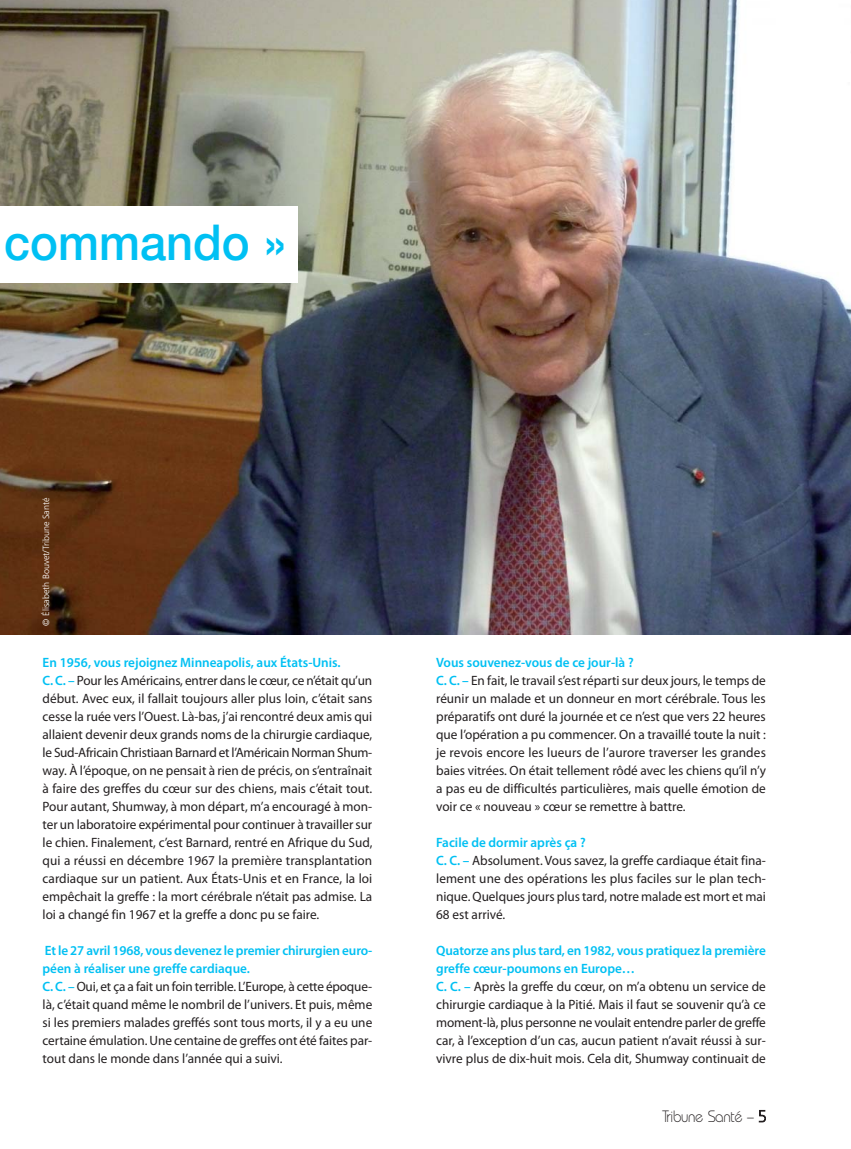
<style>
.page{position:relative;width:851px;height:1149px;background:#fff}
.page>*{position:absolute;margin:0;border:0;box-sizing:border-box;transform-origin:0 0}
.t1{font:500 49.5px "Helvetica Neue";color:#00c0f3;scale:.95 1}
.t2{font:16.5px "Architekt";color:#231f20;scale:.9 1}
.t3{font:13.5px/18px "Myriad Pro";color:#231f20}
.t4{font:300 9px "Frutiger";color:#fff}
.s1{font-weight:600;color:#00c0f3}
</style>
<div class="page">
<img style="left:0;top:0;width:850px;height:634px">
<div style="left:0;top:206px;width:298px;height:76px;background:#fff"></div>
<h1 class="t1" style="left:4px;top:224px;width:298px">commando »</h1>
<p class="t4" style="left:43px;top:625px;width:130px;rotate:-90deg">© Élisabeth Bouvet/Tribune Santé</p>
<p class="t3" style="left:43px;top:654px;width:331px"><span class="s1">En 1956, vous rejoignez Minneapolis, aux États-Unis.<br>C. C. –</span> Pour les Américains, entrer dans le cœur, ce n’était qu’un début. Avec eux, il fallait toujours aller plus loin, c’était sans cesse la ruée vers l’Ouest. Là-bas, j’ai rencontré deux amis qui allaient devenir deux grands noms de la chirurgie cardiaque, le Sud-Africain Christiaan Barnard et l’Américain Norman Shum&shy;way. À l’époque, on ne pensait à rien de précis, on s’entraînait à faire des greffes du cœur sur des chiens, mais c’était tout.<br>Pour autant, Shumway, à mon départ, m’a encouragé à mon&shy;ter un laboratoire expérimental pour continuer à travailler sur le chien. Finalement, c’est Barnard, rentré en Afrique du Sud, qui a réussi en décembre 1967 la première transplantation cardiaque sur un patient. Aux États-Unis et en France, la loi empêchait la greffe : la mort cérébrale n’était pas admise. La loi a changé fin 1967 et la greffe a donc pu se faire.</p>
<p class="t3" style="left:43px;top:942px;width:331px"><span class="s1">Et le 27 avril 1968, vous devenez le premier chirurgien euro&shy;péen à réaliser une greffe cardiaque.<br>C. C. –</span> Oui, et ça a fait un foin terrible. L’Europe, à cette époque&shy;là, c’était quand même le nombril de l’univers. Et puis, même si les premiers malades greffés sont tous morts, il y a eu une certaine émulation. Une centaine de greffes ont été faites par&shy;tout dans le monde dans l’année qui a suivi.</p>
<p class="t3" style="left:436px;top:654px;width:331px"><span class="s1">Vous souvenez-vous de ce jour-là ?<br>C. C. –</span> En fait, le travail s’est réparti sur deux jours, le temps de réunir un malade et un donneur en mort cérébrale. Tous les préparatifs ont duré la journée et ce n’est que vers 22 heures que l’opération a pu commencer. On a travaillé toute la nuit : je revois encore les lueurs de l’aurore traverser les grandes baies vitrées. On était tellement rôdé avec les chiens qu’il n’y a pas eu de difficultés particulières, mais quelle émotion de voir ce « nouveau » cœur se remettre à battre.</p>
<p class="t3" style="left:436px;top:834px;width:331px"><span class="s1">Facile de dormir après ça ?<br>C. C. –</span> Absolument. Vous savez, la greffe cardiaque était fina&shy;lement une des opérations les plus faciles sur le plan tech&shy;nique. Quelques jours plus tard, notre malade est mort et mai 68 est arrivé.</p>
<p class="t3" style="left:436px;top:942px;width:331px"><span class="s1">Quatorze ans plus tard, en 1982, vous pratiquez la première greffe cœur-poumons en Europe…<br>C. C. –</span> Après la greffe du cœur, on m’a obtenu un service de chirurgie cardiaque à la Pitié. Mais il faut se souvenir qu’à ce moment-là, plus personne ne voulait entendre parler de greffe car, à l’exception d’un cas, aucun patient n’avait réussi à sur&shy;vivre plus de dix-huit mois. Cela dit, Shumway continuait de</p>
<p class="t2" style="left:662px;top:1106px;width:117px">Tribune Santé – 5</p>
</div>
